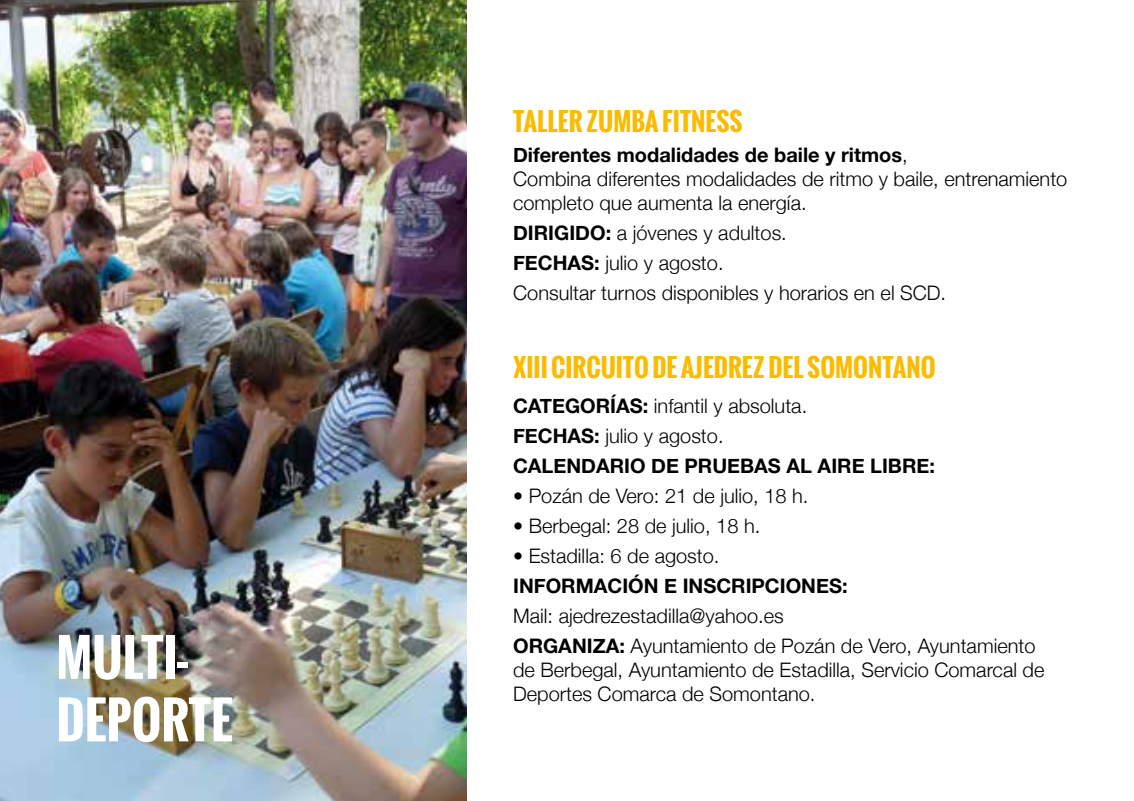
<style>
.page{position:relative;width:1134px;height:801px;background:#fff}
.page>*{position:absolute;margin:0;border:0;box-sizing:border-box;transform-origin:0 0}
.t1{font:700 50px/62.5px "Oswald";color:#fff}
.t2{font:700 25px "Oswald";color:#fabb00}
.t3{font:300 20px/24px "Helvetica Neue";color:#000}
.t4{font:700 20px/30px "Helvetica Neue";color:#000}
.s1{font-weight:700}
.s2{font-weight:300}
</style>
<div class="page">
<img style="left:0;top:0;width:466px;height:801px">
<h1 class="t1" style="left:56px;top:626px;width:178px">MULTI-<br>DEPORTE</h1>
<p class="t2" style="left:513px;top:103px;width:231px">TALLER ZUMBA FITNESS</p>
<p class="t3" style="left:513px;top:142px;width:556px"><span class="s1">Diferentes modalidades de baile y ritmos</span>,<br>Combina diferentes modalidades de ritmo y baile, entrenamiento completo que aumenta la energía.</p>
<p class="t3" style="left:513px;top:217px;width:435px;line-height:30px"><span class="s1">DIRIGIDO:</span> a jóvenes y adultos.<br><span class="s1">FECHAS:</span> julio y agosto.<br>Consultar turnos disponibles y horarios en el SCD.</p>
<p class="t2" style="left:513px;top:349px;width:424px">XIII CIRCUITO DE AJEDREZ DEL SOMONTANO</p>
<p class="t4" style="left:513px;top:390px;width:423px">CATEGORÍAS: <span class="s2">infantil y absoluta.<br></span>FECHAS: <span class="s2">julio y agosto.<br></span>CALENDARIO DE PRUEBAS AL AIRE LIBRE:</p>
<p class="t3" style="left:513px;top:483px;width:297px">• Pozán de Vero: 21 de julio, 18 h.</p>
<p class="t3" style="left:513px;top:513px;width:249px">• Berbegal: 28 de julio, 18 h.</p>
<p class="t3" style="left:513px;top:543px;width:208px">• Estadilla: 6 de agosto.</p>
<p class="t4" style="left:513px;top:570px;width:336px">INFORMACIÓN E INSCRIPCIONES:</p>
<p class="t3" style="left:513px;top:600px;width:524px;line-height:30px">Mail: ajedrezestadilla@yahoo.es<br><span class="s1">ORGANIZA:</span> Ayuntamiento de Pozán de Vero, Ayuntamiento</p>
<p class="t3" style="left:513px;top:657px;width:533px">de Berbegal, Ayuntamiento de Estadilla, Servicio Comarcal de<br>Deportes Comarca de Somontano.</p>
</div>
